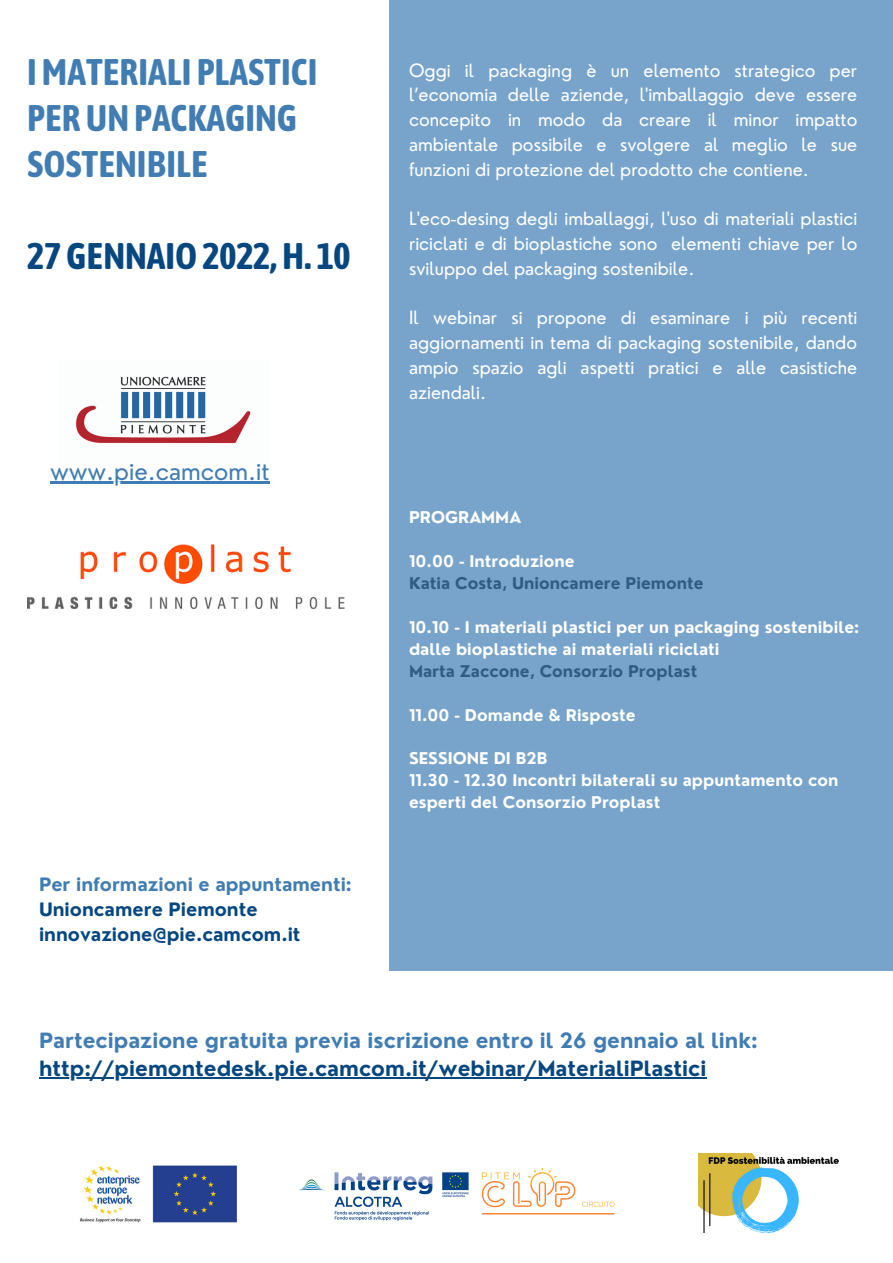
<style>
.page{position:relative;width:893px;height:1263px;background:#fff}
.page>*{position:absolute;margin:0;border:0;box-sizing:border-box;transform-origin:0 0}
.t1{font:700 36.9px/46px "Asap Condensed";color:#417db2}
.t2{font:700 36.9px "Asap Condensed";color:#074780}
.t3{font:23.85px "Nourd";color:#417db2}
.t4{font:700 20.48px "Nourd";color:#417db2}
.t5{font:700 20.48px "Nourd";color:#074780}
.t6{font:700 18px "Nourd";color:#074780}
.t7{font:700 18px "Nourd";color:#417db2}
.t8{font:17.92px/24.8px "Nourd";color:#fff;text-align:justify}
.t9{font:700 15.75px/22px "Nourd";color:#fff}
.t10{font:700 15.75px "Nourd";color:#2f5c82}
</style>
<div class="page">
<div style="left:358px;top:0;width:535px;height:971px;background:#78a4cb"></div>
<div style="left:0;top:0;width:389px;height:1248px;background:#fff"></div>
<img style="left:76px;top:376px;width:175px;height:68px">
<img style="left:80px;top:1165px;width:156px;height:58px">
<img style="left:298px;top:1168px;width:317px;height:53px">
<img style="left:698px;top:1154px;width:140px;height:78px">
<img style="left:27px;top:545px;width:318px;height:63px">
<hr style="left:39px;top:1077px;width:667px;height:2px;background:#074780">
<hr style="left:50px;top:481px;width:220px;height:3px;background:#417db2">
<p class="t1" style="left:27px;top:49px;width:292px">IMATERIALI PLASTICI</p>
<p class="t1" style="left:27px;top:95px;width:271px">PERUNPACKAGING<br>SOSTENIBILE</p>
<p class="t2" style="left:27px;top:235px;width:324px">27GENNAIO2022,H. 10</p>
<p class="t3" style="left:50px;top:456px;width:221px">www.pie.camcom.it</p>
<p class="t7" style="left:39px;top:873px;width:314px">Per informazioni e appuntamenti:</p>
<p class="t6" style="left:39px;top:898px;width:220px">Unioncamere Piemonte</p>
<p class="t6" style="left:39px;top:923px;width:263px">innovazione@pie.camcom.it</p>
<p class="t8" style="left:409px;top:58px;width:450px">Oggi il packaging è un elemento strategico per l’economia delle aziende, l'imballaggio deve essere concepito in modo da creare il minor impatto ambientale possibile e svolgere al meglio le sue funzioni di protezione del prodotto che contiene.</p>
<p class="t8" style="left:409px;top:206px;width:450px">L'eco-desing degli imballaggi, l'uso di materiali plastici riciclati e di bioplastiche sono elementi chiave per lo sviluppo del packaging sostenibile.</p>
<p class="t8" style="left:409px;top:305px;width:450px">Il webinar si propone di esaminare i più recenti aggiornamenti in tema di packaging sostenibile, dando ampio spazio agli aspetti pratici e alle casistiche aziendali.</p>
<p class="t9" style="left:409px;top:506px;width:114px">PROGRAMMA</p>
<p class="t9" style="left:409px;top:550px;width:167px">10.00 - Introduzione</p>
<p class="t10" style="left:409px;top:573px;width:296px">Katia Costa, Unioncamere Piemonte</p>
<p class="t9" style="left:409px;top:616px;width:452px">10.10 - I materiali plastici per un packaging sostenibile: dalle bioplastiche ai materiali riciclati</p>
<p class="t10" style="left:409px;top:661px;width:290px">Marta Zaccone, Consorzio Proplast</p>
<p class="t9" style="left:409px;top:704px;width:228px">11.00 - Domande &amp; Risposte</p>
<p class="t9" style="left:409px;top:747px;width:140px">SESSIONE DI B2B</p>
<p class="t9" style="left:409px;top:769px;width:431px">11.30 - 12.30 Incontri bilaterali su appuntamento con esperti del Consorzio Proplast</p>
<p class="t4" style="left:39px;top:1027px;width:720px">Partecipazione gratuita previa iscrizione entro il 26 gennaio al link:</p>
<p class="t5" style="left:39px;top:1056px;width:669px">http://piemontedesk.pie.camcom.it/webinar/MaterialiPlastici</p>
</div>
